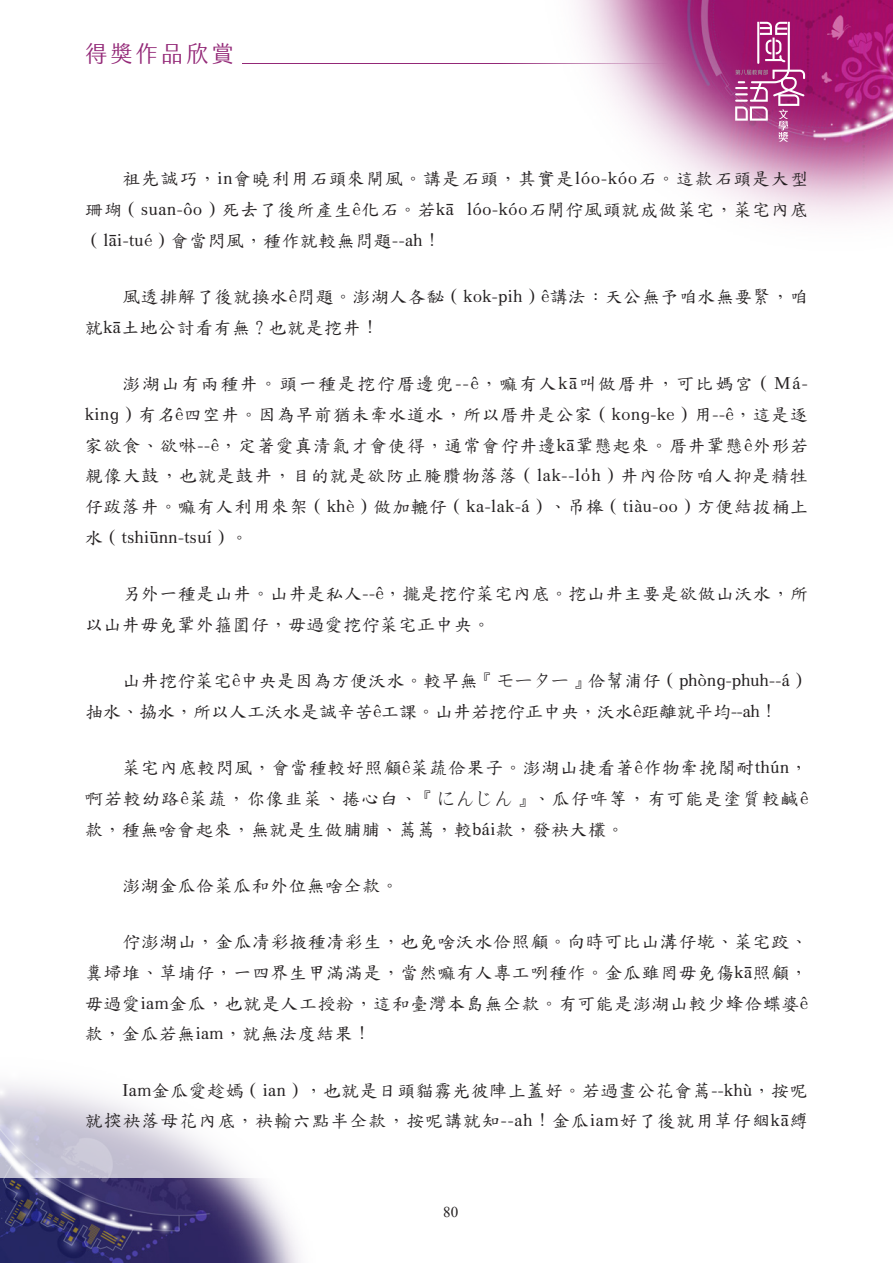
<style>
.page{position:relative;width:893px;height:1263px;background:#fff}
.page>*{position:absolute;margin:0;border:0;box-sizing:border-box;transform-origin:0 0}
.t1{font:22.5px "jf jinxuan fresh 2.2 Book";letter-spacing:.125em;color:#932877}
.C_內文{font:18px/30.8px "TWKAI";letter-spacing:.025em;color:#231f20;text-align:justify}
.C_內文-2{font:18px/30.8px "TWKAI";color:#231f20}
.C_內文-3{font:18px/30.8px "TWKAI";letter-spacing:.05em;color:#231f20;text-align:right}
.t2{font:15px "Times New Roman";color:#231f20}
.s1{font-family:"Ming Li U"}
</style>
<div class="page">
<img style="left:0;top:1178px;width:300px;height:85px">
<img style="left:577px;top:0;width:316px;height:220px">
<svg style="left:735px;top:22px;width:70px;height:120px;background:#b44e8f"></svg>
<hr style="left:242px;top:63px;width:426px;height:1px;background:#932877">
<p class="t1" style="left:85px;top:41px;width:150px">得獎作品欣賞</p>
<p class="C_內文" style="left:85px;top:163px;width:724px;text-indent:37px">祖先誠巧，in會曉利用石頭來閘風。講是石頭，其實是lóo-kóo石。這款石頭是大型珊瑚（suan-ôo）死去了後所產生ê化石。若kā lóo-kóo石閘佇風頭就成做菜宅，菜宅內底（lāi-tué）會當閃風，種作就較無問題--ah！</p>
<p class="C_內文" style="left:85px;top:280px;width:724px;text-indent:37px">風透排解了後就換水ê問題。澎湖人各馝（kok-pih）ê講法：天公無予咱水無要緊，咱就kā土地公討看有無？也就是挖井！</p>
<p class="C_內文" style="left:85px;top:367px;width:725px;text-indent:37px">澎湖山有兩種井。頭一種是挖佇厝邊兜--ê，嘛有人kā叫做厝井，可比媽宮（Má&shy;king）有名ê四空井。因為早前猶未牽水道水，所以厝井是公家（kong-ke）用--ê，這是逐家欲食、欲啉--ê，定著愛真清氣才會使得，通常會佇井邊kā鞏懸起來。厝井鞏懸ê外形若親像大鼓，也就是鼓井，目的就是欲防止腌臢物落落（lak--lo̍h）井內佮防咱人抑是精牲仔跋落井。嘛有人利用來架（khè）做加轆仔（ka-lak-á）、吊槔（tiàu-oo）方便結拔桶上水（tshiūnn-tsuí）。</p>
<p class="C_內文" style="left:85px;top:577px;width:725px;text-indent:37px">另外一種是山井。山井是私人--ê，攏是挖佇菜宅內底。挖山井主要是欲做山沃水，所以山井毋免鞏外箍圍仔，毋過愛挖佇菜宅正中央。</p>
<p class="C_內文-2" style="left:85px;top:664px;width:724px;text-indent:37px">山井挖佇菜宅ê中央是因為方便沃水。較早無『<span class="s1">モーター</span>』佮幫浦仔（phòng-phuh--á）抽水、拹水，所以人工沃水是誠辛苦ê工課。山井若挖佇正中央，沃水ê距離就平均--ah！</p>
<p class="C_內文" style="left:85px;top:752px;width:724px;text-indent:37px">菜宅內底較閃風，會當種較好照顧ê菜蔬佮果子。澎湖山捷看著ê作物牽挽閣耐thún，啊若較幼路ê菜蔬，你像韭菜、捲心白、『<span class="s1">にんじん</span>』、瓜仔哖等，有可能是塗質較鹹ê款，種無啥會起來，無就是生做脯脯、蔫蔫，較bái款，發袂大欉。</p>
<p class="C_內文" style="left:122px;top:869px;width:278px">澎湖金瓜佮菜瓜和外位無啥仝款。</p>
<p class="C_內文" style="left:85px;top:926px;width:724px;text-indent:37px">佇澎湖山，金瓜凊彩掖種凊彩生，也免啥沃水佮照顧。向時可比山溝仔墘、菜宅跤、糞埽堆、草埔仔，一四界生甲滿滿是，當然嘛有人專工咧種作。金瓜雖罔毋免傷kā照顧，毋過愛iam金瓜，也就是人工授粉，這和臺灣本島無仝款。有可能是澎湖山較少蜂佮蝶婆ê款，金瓜若無iam，就無法度結果！</p>
<p class="C_內文-3" style="left:85px;top:1074px;width:724px">Iam金瓜愛趁嫣（ian），也就是日頭貓霧光彼陣上蓋好。若過晝公花會蔫--khù，按呢<br>就揬袂落母花內底，袂輸六點半仝款，按呢講就知--ah！金瓜iam好了後就用草仔絪kā縛</p>
<p class="t2" style="left:443px;top:1202px;width:16px">80</p>
</div>
